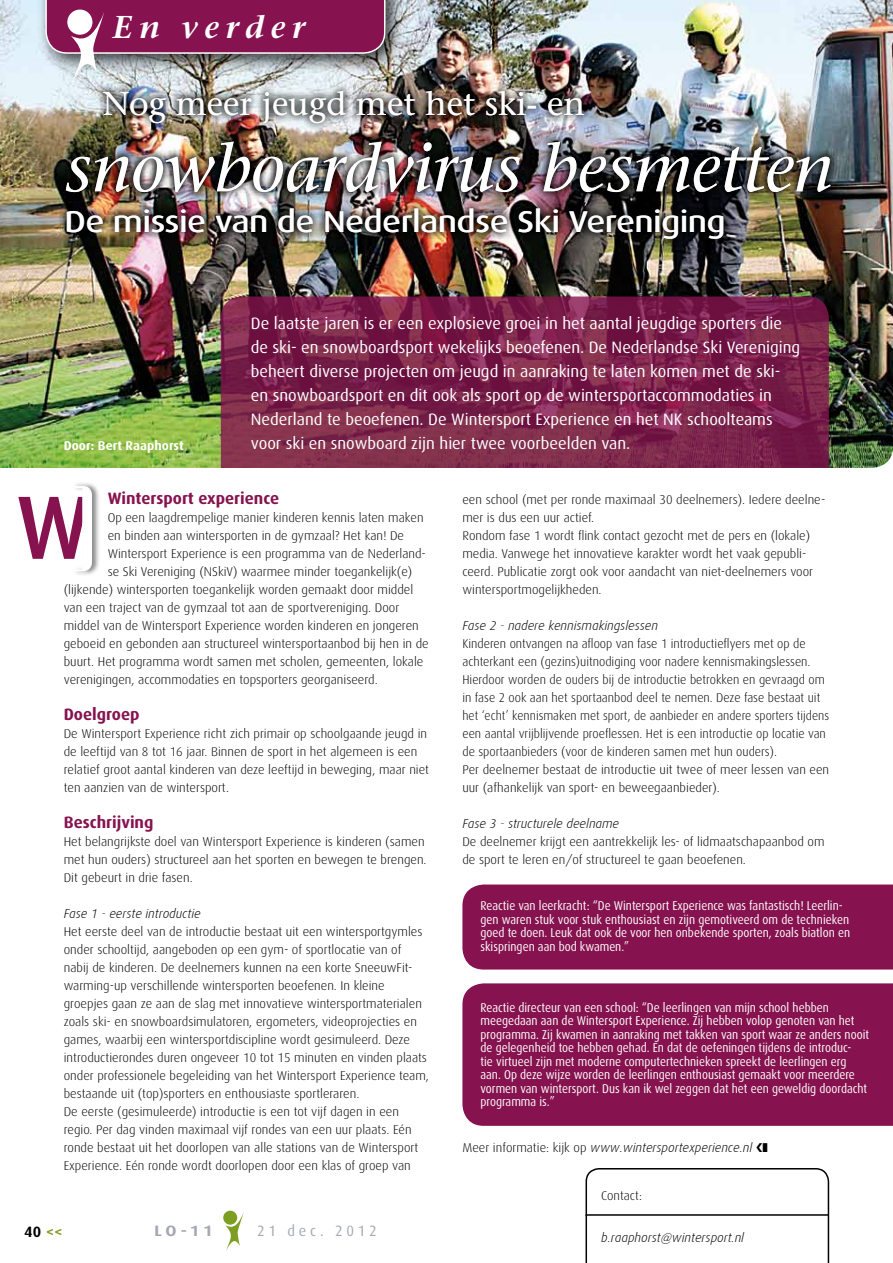
<style>
.page{position:relative;width:893px;height:1263px;background:#fff}
.page>*{position:absolute;margin:0;border:0;box-sizing:border-box;transform-origin:0 0}
.t1{font:500 90px "Dax";color:#86134f}
.t2{font:italic 67.5px "Stone Serif";color:#fff}
.t3{font:33px "Stone Serif";color:#fff}
.t4{font:italic 600 31.5px "Stone Serif";letter-spacing:.2em;color:#fff}
.t5{font:500 30px "Dax Wide";color:#fff}
.t6{font:16.5px/24px "Dax";color:#fff}
.t7{font:700 16.5px "Dax";color:#86134f}
.t8{font:15px "Dax";letter-spacing:.26em;color:#a4a8b3;scale:.96 1}
.t9{font:700 15px "Dax Wide";color:#a4a8b3}
.t10{font:700 15px "Dax";color:#000}
.t11{font:300 12.75px/18px "Dax";color:#000}
.t12{font:12.75px/13.5px "Dax";color:#fff;scale:.9 1}
.t13{font:italic 300 12.75px "Dax";color:#000}
.t14{font:700 12.75px "Dax";color:#fff}
.s1{color:#7d9e22}
.s2{font-style:normal}
</style>
<div class="page">
<div style="left:462px;top:884px;width:431px;height:85px;background:#86134f"></div>
<div style="left:462px;top:983px;width:431px;height:143px;background:#86134f"></div>
<img style="left:0;top:0;width:893px;height:468px">
<svg style="left:221px;top:296px;width:608px;height:213px;background:#7b234a"></svg>
<div style="left:0;top:468px;width:893px;height:45px;background:#fff"></div>
<div style="left:36px;top:0;width:369px;height:73px;background:#000;opacity:.75"></div>
<svg style="left:45px;top:0;width:341px;height:84px;background:#98567a"></svg>
<div style="left:73px;top:481px;width:28px;height:95px;background:#000;opacity:.45"></div>
<svg style="left:73px;top:486px;width:19px;height:85px"></svg>
<svg style="left:223px;top:1211px;width:14px;height:14px"></svg>
<svg style="left:225px;top:1212px;width:19px;height:39px"></svg>
<svg style="left:585px;top:1168px;width:244px;height:95px"></svg>
<hr style="left:585px;top:1214px;width:244px;height:2px;background:#000">
<img style="left:58px;top:82px;width:779px;height:164px">
<h3 class="t4" style="left:113px;top:9px;width:194px">En verder</h3>
<h3 class="t3" style="left:103px;top:84px;width:484px">Nog meer jeugd met het ski- en</h3>
<h2 class="t2" style="left:65px;top:129px;width:769px">snowboardvirus besmetten</h2>
<h3 class="t5" style="left:65px;top:205px;width:662px">De missie van de Nederlandse Ski Vereniging</h3>
<p class="t14" style="left:64px;top:438px;width:121px">Door: Bert Raaphorst</p>
<p class="t6" style="left:251px;top:312px;width:551px">De laatste jaren is er een explosieve groei in het aantal jeugdige sporters die de ski- en snowboardsport wekelijks beoefenen. De Nederlandse Ski Vereniging beheert diverse projecten om jeugd in aanraking te laten komen met de ski&shy;en snowboardsport en dit ook als sport op de wintersportaccommodaties in Nederland te beoefenen. De Wintersport Experience en het NK schoolteams voor ski en snowboard zijn hier twee voorbeelden van.</p>
<h1 class="t1" style="left:16px;top:477px;width:77px">W</h1>
<p class="t7" style="left:108px;top:489px;width:173px">Wintersport experience</p>
<p class="t11" style="left:108px;top:509px;width:317px">Op een laagdrempelige manier kinderen kennis laten maken</p>
<p class="t11" style="left:108px;top:527px;width:298px">en binden aan wintersporten in de gymzaal? Het kan! De</p>
<p class="t11" style="left:108px;top:545px;width:320px">Wintersport Experience is een programma van de Nederland-</p>
<p class="t11" style="left:108px;top:563px;width:306px">se Ski Vereniging (NSkiV) waarmee minder toegankelijk(e)</p>
<p class="t11" style="left:64px;top:581px;width:351px">(lijkende) wintersporten toegankelijk worden gemaakt door middel</p>
<p class="t11" style="left:64px;top:599px;width:337px">van een traject van de gymzaal tot aan de sportvereniging. Door</p>
<p class="t11" style="left:64px;top:617px;width:357px">middel van de Wintersport Experience worden kinderen en jongeren</p>
<p class="t11" style="left:64px;top:635px;width:366px">geboeid en gebonden aan structureel wintersportaanbod bij hen in de</p>
<p class="t11" style="left:64px;top:653px;width:361px">buurt. Het programma wordt samen met scholen, gemeenten, lokale</p>
<p class="t11" style="left:64px;top:671px;width:316px">verenigingen, accommodaties en topsporters georganiseerd.</p>
<p class="t7" style="left:64px;top:705px;width:77px">Doelgroep</p>
<p class="t11" style="left:64px;top:725px;width:367px">De Wintersport Experience richt zich primair op schoolgaande jeugd in de leeftijd van 8 tot 16 jaar. Binnen de sport in het algemeen is een relatief groot aantal kinderen van deze leeftijd in beweging, maar niet ten aanzien van de wintersport.</p>
<p class="t7" style="left:64px;top:813px;width:91px">Beschrijving</p>
<p class="t11" style="left:64px;top:833px;width:364px">Het belangrijkste doel van Wintersport Experience is kinderen (samen met hun ouders) structureel aan het sporten en bewegen te brengen.<br>Dit gebeurt in drie fasen.</p>
<p class="t13" style="left:64px;top:907px;width:139px">Fase 1 - eerste introductie</p>
<p class="t11" style="left:64px;top:923px;width:367px">Het eerste deel van de introductie bestaat uit een wintersportgymles onder schooltijd, aangeboden op een gym- of sportlocatie van of nabij de kinderen. De deelnemers kunnen na een korte SneeuwFit&shy;warming-up verschillende wintersporten beoefenen. I n kleine groepjes gaan ze aan de slag met innovatieve wintersportmaterialen zoals ski- en snowboardsimulatoren, ergometers, videoprojecties en games, waarbij een wintersportdiscipline wordt gesimuleerd. Deze introductierondes duren ongeveer 10 tot 15 minuten en vinden plaats onder professionele begeleiding van het Wintersport Experience team, bestaande uit (top)sporters en enthousiaste sportleraren.<br>De eerste (gesimuleerde) introductie is een tot vijf dagen in een regio. Per dag vinden maximaal vijf rondes van een uur plaats. Eén ronde bestaat uit het doorlopen van alle stations van de Wintersport Experience. Eén ronde wordt doorlopen door een klas of groep van</p>
<p class="t10" style="left:24px;top:1223px;width:40px">40 <span class="s1">&lt;&lt;</span></p>
<p class="t9" style="left:154px;top:1223px;width:60px">LO-11</p>
<p class="t8" style="left:257px;top:1223px;width:126px">21 dec. 2012</p>
<p class="t11" style="left:462px;top:491px;width:364px">een school (met per ronde maximaal 30 deelnemers). Iedere deelne&shy;mer is dus een uur actief.<br>Rondom fase 1 wordt flink contact gezocht met de pers en (lokale) media. Vanwege het innovatieve karakter wordt het vaak gepubli&shy;ceerd. Publicatie zorgt ook voor aandacht van niet-deelnemers voor wintersportmogelijkheden.</p>
<p class="t13" style="left:462px;top:619px;width:197px">Fase 2 - nadere kennismakingslessen</p>
<p class="t11" style="left:462px;top:635px;width:368px">Kinderen ontvangen na afloop van fase 1 introductieflyers met op de achterkant een (gezins)uitnodiging voor nadere kennismakingslessen.<br>Hierdoor worden de ouders bij de introductie betrokken en gevraagd om in fase 2 ook aan het sportaanbod deel te nemen. Deze fase bestaat uit het ‘echt’ kennismaken met sport, de aanbieder en andere sporters tijdens een aantal vrijblijvende proeflessen. Het is een introductie op locatie van de sportaanbieders (voor de kinderen samen met hun ouders).<br>Per deelnemer bestaat de introductie uit twee of meer lessen van een uur (afhankelijk van sport- en beweegaanbieder).</p>
<p class="t13" style="left:462px;top:817px;width:158px">Fase 3 - structurele deelname</p>
<p class="t11" style="left:462px;top:833px;width:364px">De deelnemer krijgt een aantrekkelijk les- of lidmaatschapaanbod om de sport te leren en/of structureel te gaan beoefenen.</p>
<p class="t12" style="left:480px;top:899px;width:412px">Reactie van leerkracht: “De Wintersport Experience was fantastisch! Leerlin&shy;gen waren stuk voor stuk enthousiast en zijn gemotiveerd om de technieken goed te doen. Leuk dat ook de voor hen onbekende sporten, zoals biatlon en skispringen aan bod kwamen.”</p>
<p class="t12" style="left:480px;top:1001px;width:433px">Reactie directeur van een school: “De leerlingen van mijn school hebben meegedaan aan de Wintersport Experience. Zij hebben volop genoten van het programma. Zij kwamen in aanraking met takken van sport waar ze anders nooit de gelegenheid toe hebben gehad. En dat de oefeningen tijdens de introduc-<br>tie virtueel zijn met moderne computertechnieken spreekt de leerlingen erg aan. Op deze wijze worden de leerlingen enthousiast gemaakt voor meerdere vormen van wintersport. Dus kan ik wel zeggen dat het een geweldig doordacht programma is.”</p>
<p class="t13" style="left:462px;top:1141px;width:307px"><span class="s2">Meer informatie: kijk op</span> www.wintersportexperience.nl ❚</p>
<p class="t11" style="left:601px;top:1187px;width:42px">Contact:</p>
<p class="t13" style="left:601px;top:1231px;width:144px">b.raaphorst@wintersport.nl</p>
</div>
